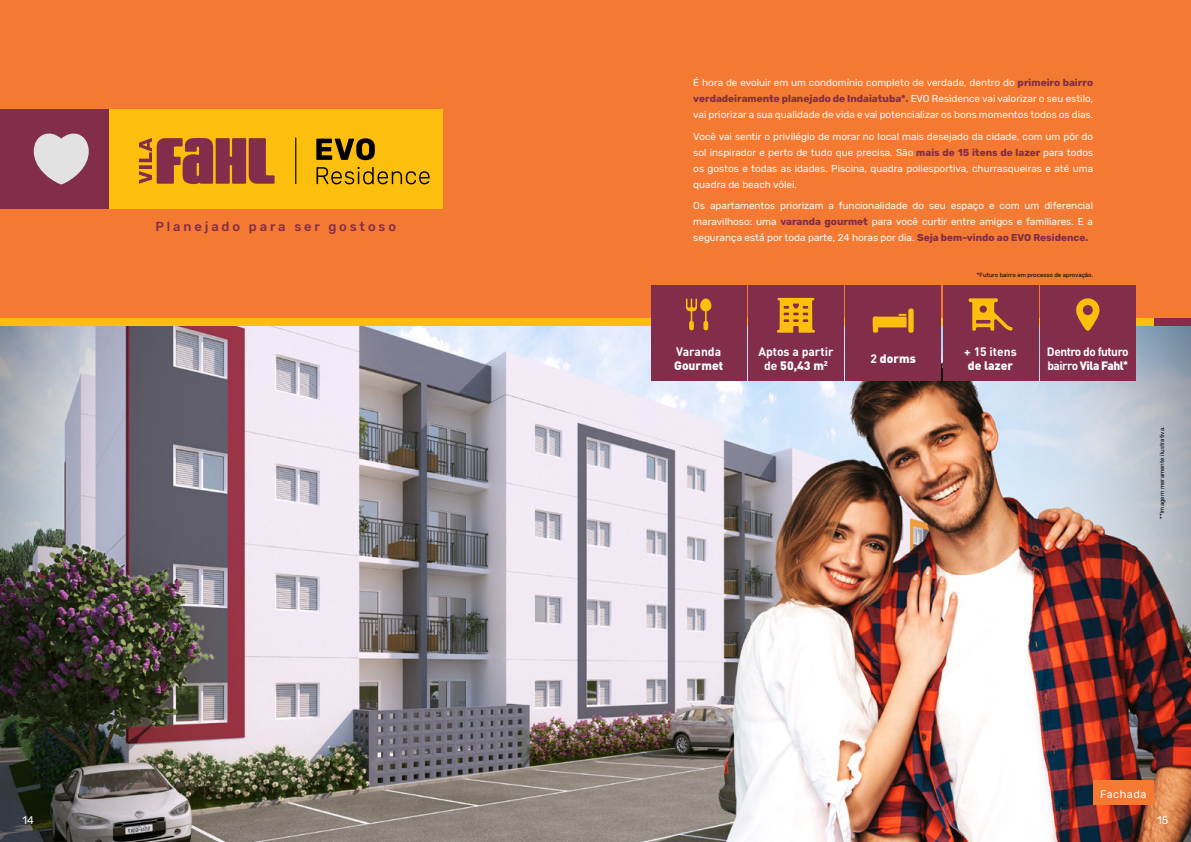
<style>
.page{position:relative;width:1191px;height:842px;background:#f47932}
.page>*{position:absolute;margin:0;border:0;box-sizing:border-box;transform-origin:0 0}
.t1{font:500 13px "Rubik";letter-spacing:.22em;color:#822e4a}
.t2{font:700 12.1px/13.8px "DIN Pro";color:#fff;text-align:center}
.t3{font:900 12.1px "DIN Pro";color:#fff}
.t4{font:700 12px/13.8px "DIN Pro";letter-spacing:-.04em;color:#fff}
.t5{font:11px "Rubik";letter-spacing:.04em;color:#fff}
.t6{font:10px/16px "Rubik";color:#fff;text-align:justify}
.t7{font:6px "Rubik";color:#000}
.s1{font-weight:700;color:#822e4a}
.s2{font-weight:900}
.s3{font-weight:700}
</style>
<div class="page">
<img style="left:0;top:326px;width:1191px;height:516px">
<div style="left:0;top:318px;width:1154px;height:8px;background:#fcbf0d"></div>
<div style="left:1154px;top:318px;width:37px;height:8px;background:#822e4a"></div>
<div style="left:108px;top:109px;width:335px;height:100px;background:#fcbf0d"></div>
<div style="left:0;top:109px;width:108px;height:100px;background:#822e4a"></div>
<svg style="left:139px;top:138px;width:136px;height:47px"></svg>
<svg style="left:316px;top:138px;width:59px;height:22px"></svg>
<svg style="left:316px;top:167px;width:113px;height:17px"></svg>
<hr style="left:295px;top:137px;width:1px;height:47px;background:#000">
<svg style="left:34px;top:133px;width:55px;height:51px"></svg>
<div style="left:1093px;top:781px;width:60px;height:24px;background:#f47932"></div>
<div style="left:845px;top:285px;width:96px;height:95px;background:#822e4a"></div>
<div style="left:651px;top:285px;width:95px;height:95px;background:#822e4a"></div>
<svg style="left:686px;top:298px;width:25px;height:32px"></svg>
<div style="left:942px;top:285px;width:96px;height:95px;background:#822e4a"></div>
<svg style="left:968px;top:298px;width:44px;height:33px"></svg>
<div style="left:1040px;top:285px;width:95px;height:95px;background:#822e4a"></div>
<svg style="left:1076px;top:298px;width:23px;height:33px"></svg>
<div style="left:748px;top:285px;width:95px;height:95px;background:#822e4a"></div>
<svg style="left:777px;top:298px;width:38px;height:35px"></svg>
<div style="left:873px;top:317px;width:5px;height:16px;background:#fcbf0d;border-radius:2px"></div>
<div style="left:908px;top:309px;width:5px;height:24px;background:#fcbf0d;border-radius:2px"></div>
<svg style="left:873px;top:314px;width:33px;height:13px"></svg>
<h1 class="t1" style="left:155px;top:219px;width:242px">Planejado para ser gostoso</h1>
<p class="t6" style="left:693px;top:75px;width:401px">É hora de evoluir em um condomínio completo de verdade, dentro do <span class="s1">primeiro bairro verdadeiramente planejado de Indaiatuba*.</span> EVO Residence vai valorizar o seu estilo, vai priorizar a sua qualidade de vida e vai potencializar os bons momentos todos os dias.</p>
<p class="t6" style="left:693px;top:128px;width:401px">Você vai sentir o privilégio de morar no local mais desejado da cidade, com um pôr do sol inspirador e perto de tudo que precisa. São <span class="s1">mais de 15 itens de lazer</span> para todos os gostos e todas as idades. Piscina, quadra poliesportiva, churrasqueiras e até uma quadra de beach vôlei.</p>
<p class="t6" style="left:693px;top:198px;width:401px">Os apartamentos priorizam a funcionalidade do seu espaço e com um diferencial maravilhoso: uma <span class="s1">varanda gourmet</span> para você curtir entre amigos e familiares. E a segurança está por toda parte, 24 horas por dia. <span class="s1">Seja bem-vindo ao EVO Residence.</span></p>
<p class="t2" style="left:676px;top:344px;width:47px">Varanda</p>
<p class="t3" style="left:674px;top:355px;width:50px">Gourmet</p>
<p class="t2" style="left:758px;top:344px;width:77px">Aptos a partir de <span class="s2">50,43 m</span><sup>2</sup></p>
<p class="t3" style="left:870px;top:348px;width:47px"><span class="s3">2</span> dorms</p>
<p class="t7" style="left:977px;top:271px;width:118px">*Futuro bairro em processo de aprovação.</p>
<p class="t2" style="left:964px;top:344px;width:54px">+ 15 itens</p>
<p class="t3" style="left:967px;top:355px;width:47px">de lazer</p>
<p class="t4" style="left:1047px;top:344px;width:83px">Dentro do futuro bairro <span class="s2">Vila Fahl</span><sup>*</sup></p>
<p class="t7" style="left:1158px;top:519px;width:94px;rotate:-90deg">**Imagem meramente ilustrativa.</p>
<p class="t5" style="left:1100px;top:788px;width:48px">Fachada</p>
<p class="t5" style="left:23px;top:814px;width:13px">14</p>
<p class="t5" style="left:1157px;top:814px;width:13px">15</p>
</div>
